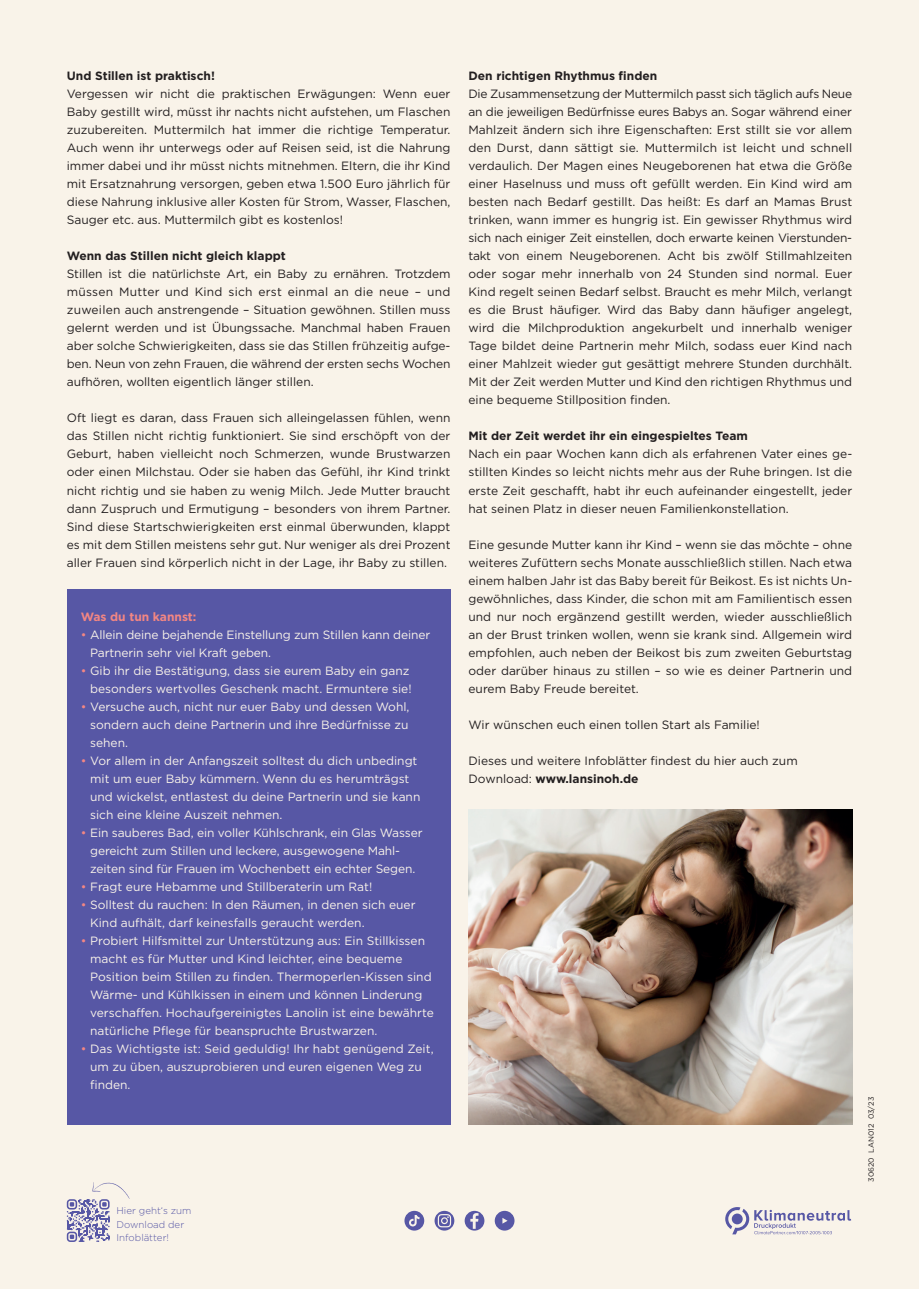
<style>
.page{position:relative;width:919px;height:1289px;background:#fff}
.page>*{position:absolute;margin:0;border:0;box-sizing:border-box;transform-origin:0 0}
.t1{font:12px/18px "Gotham";color:#231f20;text-align:justify}
.t2{font:12px/18px "Gotham";color:#f9f3e9}
.t3{font:700 12px "Gotham";color:#231f20}
.t4{font:700 12px "Gotham";color:#f38683}
.t5{font:300 9.75px/13.5px "Gotham";color:#5757a5}
.t6{font:7.5px "Gotham";color:#231f20}
.s1{color:#f38683}
.s2{font-weight:700}
</style>
<div class="page">
<div style="left:0;top:0;width:918px;height:1288px;background:#f9f3e9"></div>
<img style="left:468px;top:809px;width:384px;height:315px">
<div style="left:67px;top:589px;width:383px;height:535px;background:#5757a5"></div>
<svg style="left:725px;top:1207px;width:126px;height:27px"></svg>
<svg style="left:67px;top:1182px;width:63px;height:59px"></svg>
<svg style="left:494px;top:1210px;width:20px;height:20px"></svg>
<svg style="left:404px;top:1210px;width:20px;height:20px"></svg>
<svg style="left:464px;top:1210px;width:20px;height:20px"></svg>
<svg style="left:434px;top:1210px;width:20px;height:20px"></svg>
<p class="t3" style="left:67px;top:68px;width:150px">Und Stillen ist praktisch!</p>
<p class="t1" style="left:67px;top:85px;width:385px">Vergessen wir nicht die praktischen Erwägungen: Wenn euer Baby gestillt wird, müsst ihr nachts nicht aufstehen, um Flaschen zuzubereiten. Muttermilch hat immer die richtige Temperatur.<br>Auch wenn ihr unterwegs oder auf Reisen seid, ist die Nahrung immer dabei und ihr müsst nichts mitnehmen. Eltern, die ihr Kind mit Ersatznahrung versorgen, geben etwa 1.500 Euro jährlich für diese Nahrung inklusive aller Kosten für Strom, Wasser, Flaschen, Sauger etc. aus. Muttermilch gibt es kostenlos!</p>
<p class="t3" style="left:67px;top:248px;width:220px">Wenn das Stillen nicht gleich klappt</p>
<p class="t1" style="left:67px;top:265px;width:385px">Stillen ist die natürlichste Art, ein Baby zu ernähren. Trotzdem müssen Mutter und Kind sich erst einmal an die neue – und zuweilen auch anstrengende – Situation gewöhnen. Stillen muss gelernt werden und ist Übungssache. Manchmal haben Frauen aber solche Schwierigkeiten, dass sie das Stillen frühzeitig aufge&shy;ben. Neun von zehn Frauen, die während der ersten sechs Wochen aufhören, wollten eigentlich länger stillen.</p>
<p class="t1" style="left:67px;top:409px;width:385px">Oft liegt es daran, dass Frauen sich alleingelassen fühlen, wenn das Stillen nicht richtig funktioniert. Sie sind erschöpft von der Geburt, haben vielleicht noch Schmerzen, wunde Brustwarzen oder einen Milchstau. Oder sie haben das Gefühl, ihr Kind trinkt nicht richtig und sie haben zu wenig Milch. Jede Mutter braucht dann Zuspruch und Ermutigung – besonders von ihrem Partner.<br>Sind diese Startschwierigkeiten erst einmal überwunden, klappt es mit dem Stillen meistens sehr gut. Nur weniger als drei Prozent aller Frauen sind körperlich nicht in der Lage, ihr Baby zu stillen.</p>
<p class="t4" style="left:81px;top:608px;width:117px">Was du tun kannst:</p>
<p class="t2" style="left:90px;top:625px;width:341px;text-indent:-9px"><span class="s1">•</span> Allein deine bejahende Einstellung zum Stillen kann deiner<br>Partnerin sehr viel Kraft geben.</p>
<p class="t2" style="left:81px;top:661px;width:332px;text-align:right"><span class="s1">•</span> Gib ihr die Bestätigung, dass sie eurem Baby ein ganz besonders wertvolles Geschenk macht. Ermuntere sie!</p>
<p class="t2" style="left:90px;top:697px;width:321px;text-align:justify;text-indent:-9px"><span class="s1">•</span> Versuche auch, nicht nur euer Baby und dessen Wohl, sondern auch deine Partnerin und ihre Bedürfnisse zu sehen.</p>
<p class="t2" style="left:90px;top:751px;width:332px;text-indent:-9px"><span class="s1">•</span> Vor allem in der Anfangszeit solltest du dich unbedingt mit um euer Baby kümmern. Wenn du es herumträgst und wickelst, entlastest du deine Partnerin und sie kann sich eine kleine Auszeit nehmen.</p>
<p class="t2" style="left:90px;top:823px;width:334px;text-indent:-9px"><span class="s1">•</span> Ein sauberes Bad, ein voller Kühlschrank, ein Glas Wasser gereicht zum Stillen und leckere, ausgewogene Mahl&shy;zeiten sind für Frauen im Wochenbett ein echter Segen.</p>
<p class="t2" style="left:81px;top:877px;width:293px"><span class="s1">•</span> Fragt eure Hebamme und Stillberaterin um Rat!</p>
<p class="t2" style="left:90px;top:895px;width:327px;text-indent:-9px"><span class="s1">•</span> Solltest du rauchen: In den Räumen, in denen sich euer<br>Kind aufhält, darf keinesfalls geraucht werden.</p>
<p class="t2" style="left:90px;top:931px;width:345px;text-indent:-9px"><span class="s1">•</span> Probiert Hilfsmittel zur Unterstützung aus: Ein Stillkissen macht es für Mutter und Kind leichter, eine bequeme Position beim Stillen zu finden. Thermoperlen-Kissen sind Wärme- und Kühlkissen in einem und können Linderung verschaffen. Hochaufgereinigtes Lanolin ist eine bewährte natürliche Pflege für beanspruchte Brustwarzen.</p>
<p class="t2" style="left:90px;top:1039px;width:345px;text-indent:-9px"><span class="s1">•</span> Das Wichtigste ist: Seid geduldig! Ihr habt genügend Zeit, um zu üben, auszuprobieren und euren eigenen Weg zu finden.</p>
<p class="t5" style="left:117px;top:1203px;width:76px">Hier geht‘s zum<br>Download der<br>Infoblätter!</p>
<p class="t3" style="left:468px;top:68px;width:190px">Den richtigen Rhythmus finden</p>
<p class="t1" style="left:468px;top:85px;width:385px">Die Zusammensetzung der Muttermilch passt sich täglich aufs Neue an die jeweiligen Bedürfnisse eures Babys an. Sogar während einer Mahlzeit ändern sich ihre Eigenschaften: Erst stillt sie vor allem den Durst, dann sättigt sie. Muttermilch ist leicht und schnell verdaulich. Der Magen eines Neugeborenen hat etwa die Größe einer Haselnuss und muss oft gefüllt werden. Ein Kind wird am besten nach Bedarf gestillt. Das heißt: Es darf an Mamas Brust trinken, wann immer es hungrig ist. Ein gewisser Rhythmus wird sich nach einiger Zeit einstellen, doch erwarte keinen Vierstunden&shy;takt von einem Neugeborenen. Acht bis zwölf Stillmahlzeiten oder sogar mehr innerhalb von 24 Stunden sind normal. Euer Kind regelt seinen Bedarf selbst. Braucht es mehr Milch, verlangt es die Brust häufiger. Wird das Baby dann häufiger angelegt, wird die Milchproduktion angekurbelt und innerhalb weniger Tage bildet deine Partnerin mehr Milch, sodass euer Kind nach einer Mahlzeit wieder gut gesättigt mehrere Stunden durchhält.<br>Mit der Zeit werden Mutter und Kind den richtigen Rhythmus und eine bequeme Stillposition finden.</p>
<p class="t3" style="left:468px;top:428px;width:281px">Mit der Zeit werdet ihr ein eingespieltes Team</p>
<p class="t1" style="left:468px;top:445px;width:385px">Nach ein paar Wochen kann dich als erfahrenen Vater eines ge&shy;stillten Kindes so leicht nichts mehr aus der Ruhe bringen. Ist die erste Zeit geschafft, habt ihr euch aufeinander eingestellt, jeder hat seinen Platz in dieser neuen Familienkonstellation.</p>
<p class="t1" style="left:468px;top:535px;width:385px">Eine gesunde Mutter kann ihr Kind – wenn sie das möchte – ohne weiteres Zufüttern sechs Monate ausschließlich stillen. Nach etwa einem halben Jahr ist das Baby bereit für Beikost. Es ist nichts Un&shy;gewöhnliches, dass Kinder, die schon mit am Familientisch essen und nur noch ergänzend gestillt werden, wieder ausschließlich an der Brust trinken wollen, wenn sie krank sind. Allgemein wird empfohlen, auch neben der Beikost bis zum zweiten Geburtstag oder darüber hinaus zu stillen – so wie es deiner Partnerin und eurem Baby Freude bereitet.</p>
<p class="t1" style="left:468px;top:715px;width:293px">Wir wünschen euch einen tollen Start als Familie!</p>
<p class="t1" style="left:468px;top:751px;width:331px">Dieses und weitere Infoblätter findest du hier auch zum<br>Download: <span class="s2">www.lansinoh.de</span></p>
<p class="t6" style="left:866px;top:1181px;width:87px;rotate:-90deg">30620 LAN012 03/23</p>
</div>
